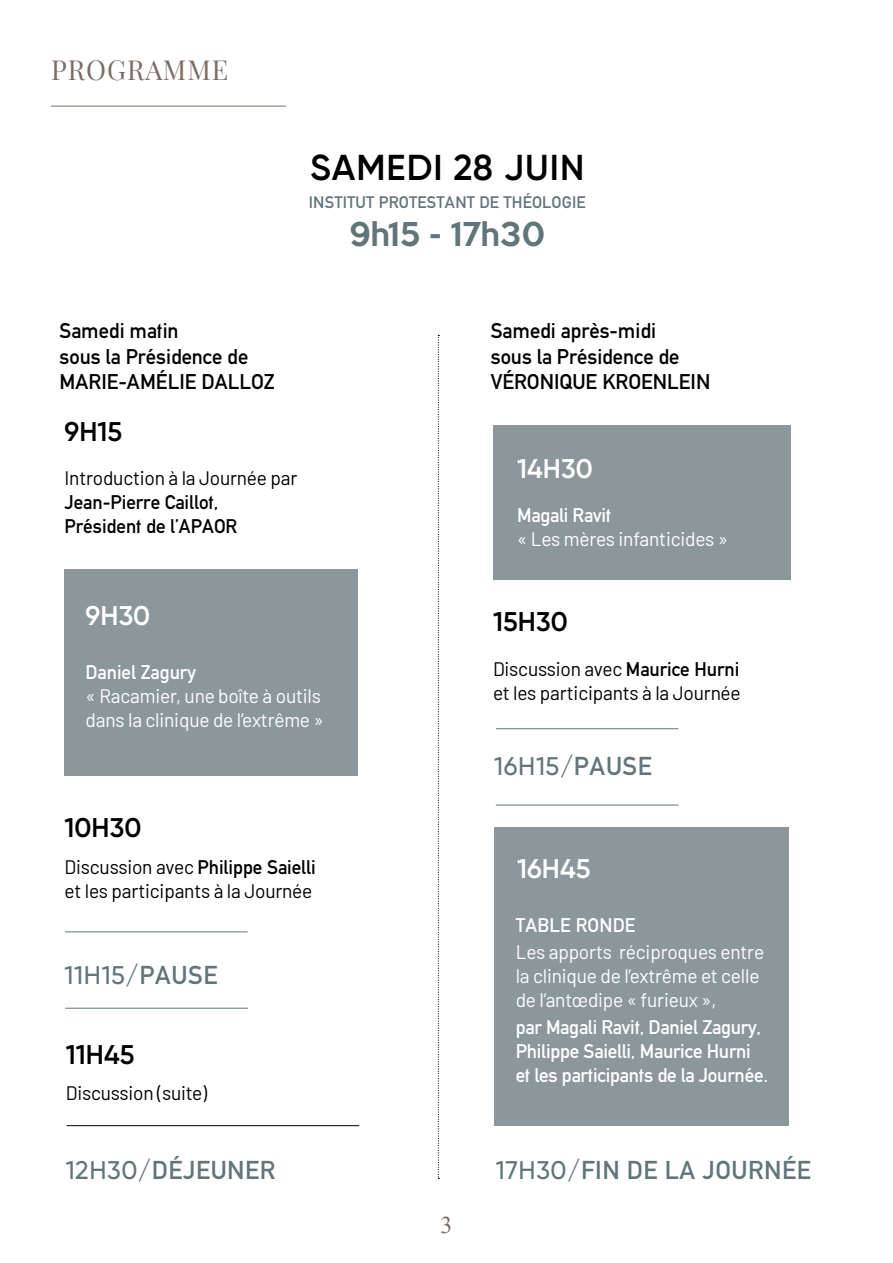
<style>
.page{position:relative;width:893px;height:1263px;background:#fff}
.page>*{position:absolute;margin:0;border:0;box-sizing:border-box;transform-origin:0 0}
.t1{font:600 36px "Gilroy";letter-spacing:.03em;color:#000}
.t2{font:500 30px "Keep Calm";color:#61757b}
.t3{font:600 27px "Gilroy";letter-spacing:.005em;color:#000}
.t4{font:600 27px "Gilroy";letter-spacing:.005em;color:#fff}
.t5{font:27px "Playfair Display";letter-spacing:.035em;color:#7c6d64}
.t6{font:25.5px "Alte DIN1451 Mittelschrift";letter-spacing:.02em;color:#61757b}
.t7{font:500 25.5px "Gilroy";letter-spacing:.02em;color:#61757b}
.t8{font:24px "Times New Roman";color:#7c6d64}
.t9{font:21px/25.2px "Alte DIN1451 Mittelschrift";color:#000}
.t10{font:19.5px/24px "Barlow";letter-spacing:-.01em;color:#fff}
.t11{font:19.5px/24px "Barlow";letter-spacing:-.01em;color:#000}
.t12{font:19.5px/24px "Alte DIN1451 Mittelschrift";letter-spacing:-.01em;color:#fff}
.t13{font:19.5px/24px "Alte DIN1451 Mittelschrift";color:#000}
.t14{font:19.5px "Alte DIN1451 Mittelschrift";letter-spacing:.01em;color:#fff}
.t15{font:16.5px "Alte DIN1451 Mittelschrift";letter-spacing:.01em;color:#61757b}
.s1{font-family:"Barlow"}
.s2{font-family:"Alte DIN1451 Mittelschrift";font-weight:400}
.s3{font-family:"Gilroy";font-weight:500}
.s4{font-family:"Alte DIN1451 Mittelschrift"}
</style>
<div class="page">
<hr style="left:51px;top:106px;width:235px;height:1px;background:#7c6d64">
<div style="left:493px;top:425px;width:298px;height:155px;background:#8c979c"></div>
<div style="left:65px;top:569px;width:293px;height:207px;background:#8c979c"></div>
<svg style="left:438px;top:335px;width:1px;height:844px"></svg>
<hr style="left:65px;top:1008px;width:183px;height:1px;background:#61757b">
<hr style="left:65px;top:932px;width:183px;height:1px;background:#61757b">
<hr style="left:67px;top:1125px;width:292px;height:1px;background:#000">
<div style="left:494px;top:827px;width:295px;height:298px;background:#8c979c"></div>
<hr style="left:496px;top:805px;width:183px;height:1px;background:#61757b">
<hr style="left:496px;top:728px;width:182px;height:1px;background:#61757b">
<h3 class="t5" style="left:51px;top:53px;width:179px">PROGRAMME</h3>
<h1 class="t1" style="left:310px;top:145px;width:276px">SAMEDI 28 JUIN</h1>
<p class="t15" style="left:309px;top:193px;width:278px">INSTITUT PROTESTANT DE THÉOLOGIE</p>
<h2 class="t2" style="left:349px;top:208px;width:198px">9h15 - 17h30</h2>
<p class="t9" style="left:60px;top:318px;width:217px">Samedi matin<br>sous la Présidence de<br>MARIE-AMÉLIE DALLOZ</p>
<p class="t9" style="left:491px;top:318px;width:221px">Samedi après-midi<br>sous la Présidence de<br>VÉRONIQUE KROENLEIN</p>
<h3 class="t3" style="left:65px;top:415px;width:59px">9H15</h3>
<p class="t11" style="left:65px;top:465px;width:234px">Introduction à la Journée par</p>
<p class="t13" style="left:65px;top:490px;width:174px">Jean-Pierre Caillot,<br>Président de l’APAOR</p>
<h3 class="t4" style="left:86px;top:599px;width:66px">9H30</h3>
<p class="t12" style="left:86px;top:660px;width:112px">Daniel Zagury</p>
<p class="t10" style="left:86px;top:682px;width:240px">« Racamier, une boîte à outils dans la clinique de l’extrême »</p>
<h3 class="t3" style="left:64px;top:811px;width:79px">10H30</h3>
<p class="t13" style="left:65px;top:855px;width:253px"><span class="s1">Discussion avec</span> Philippe Saielli</p>
<p class="t11" style="left:65px;top:878px;width:249px">et les participants à la Journée</p>
<h3 class="t7" style="left:65px;top:959px;width:154px">11H15/<span class="s2">PAUSE</span></h3>
<h3 class="t3" style="left:66px;top:1038px;width:70px">11H45</h3>
<p class="t11" style="left:66px;top:1080px;width:143px">Discussion (suite)</p>
<h3 class="t6" style="left:66px;top:1155px;width:211px"><span class="s3">12H30/</span>DÉJEUNER</h3>
<p class="t8" style="left:440px;top:1208px;width:13px">3</p>
<h3 class="t4" style="left:517px;top:452px;width:77px">14H30</h3>
<p class="t12" style="left:517px;top:503px;width:95px">Magali Ravit</p>
<p class="t10" style="left:517px;top:526px;width:213px">« Les mères infanticides »</p>
<h3 class="t3" style="left:493px;top:605px;width:76px">15H30</h3>
<p class="t11" style="left:493px;top:655px;width:249px">Discussion avec <span class="s4">Maurice Hurni </span>et les participants à la Journée</p>
<h3 class="t7" style="left:494px;top:750px;width:159px">16H15/<span class="s2">PAUSE</span></h3>
<h3 class="t4" style="left:517px;top:852px;width:75px">16H45</h3>
<p class="t14" style="left:516px;top:913px;width:121px">TABLE RONDE</p>
<p class="t10" style="left:516px;top:938px;width:250px">Les apports réciproques entre la clinique de l’extrême et celle de l’antœdipe « furieux »,</p>
<p class="t12" style="left:516px;top:1015px;width:254px">par Magali Ravit, Daniel Zagury,<br>Philippe Saielli, Maurice Hurni et les participants de la Journée.</p>
<h3 class="t6" style="left:496px;top:1155px;width:317px"><span class="s3">17H30/</span>FIN DE LA JOURNÉE</h3>
</div>
